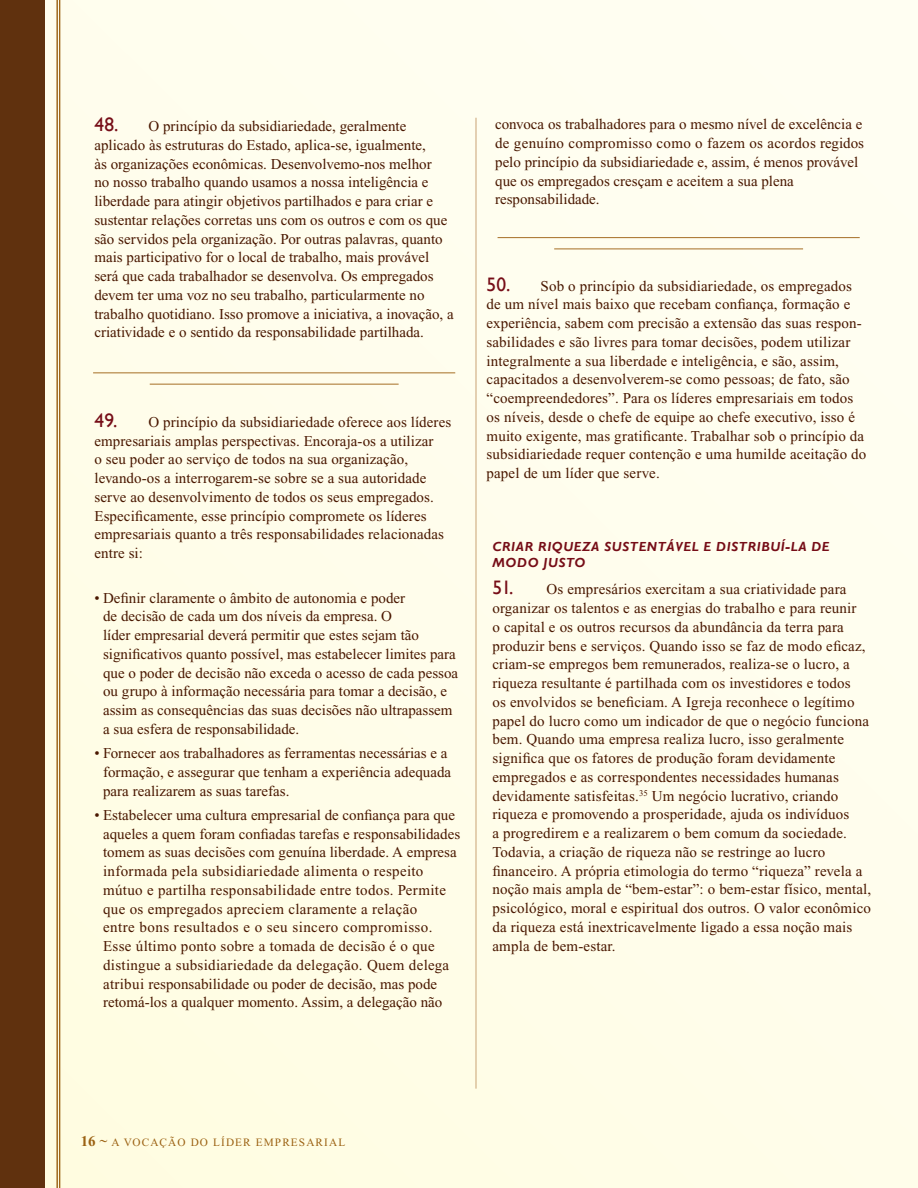
<style>
.page{position:relative;width:918px;height:1188px;background:#fff}
.page>*{position:absolute;margin:0;border:0;box-sizing:border-box;transform-origin:0 0}
.t1{font:15px/18.8px "Times New Roman";letter-spacing:.005em;color:#491700}
.t2{font:italic 700 13.2px/16.5px "Gill Sans";letter-spacing:.05em;color:#760d17}
.t3{font:11.25px "Times New Roman";letter-spacing:.1em;color:#9c6213}
.s1{font-family:"Gill Sans";font-size:19.5px;color:#760d17}
.s2{font-weight:700;font-size:15px}
.s3{font-size:15px}
</style>
<div class="page">
<div style="left:2px;top:0;width:916px;height:1188px;background:#fffdec"></div>
<hr style="left:476px;top:118px;width:1px;height:971px;background:#c9a375">
<hr style="left:57px;top:0;width:1px;height:1188px;background:#9c6213">
<hr style="left:59px;top:0;width:1px;height:1188px;background:#9c6213">
<div style="left:0;top:0;width:44px;height:1188px;background:#60310e"></div>
<hr style="left:93px;top:373px;width:362px;height:1px;background:#a56e25">
<hr style="left:150px;top:384px;width:249px;height:1px;background:#a56e25">
<hr style="left:498px;top:237px;width:362px;height:1px;background:#a56e25">
<hr style="left:554px;top:249px;width:249px;height:1px;background:#a56e25">
<p class="t1" style="left:94px;top:117px;width:361px"><span class="s1">48.</span> O princípio da subsidiariedade, geralmente aplicado às estruturas do Estado, aplica-se, igualmente,<br>às organizações econômicas. Desenvolvemo-nos melhor<br>no nosso trabalho quando usamos a nossa inteligência e liberdade para atingir objetivos partilhados e para criar e sustentar relações corretas uns com os outros e com os que são servidos pela organização. Por outras palavras, quanto mais participativo for o local de trabalho, mais provável será que cada trabalhador se desenvolva. Os empregados devem ter uma voz no seu trabalho, particularmente no trabalho quotidiano. Isso promove a iniciativa, a inovação, a criatividade e o sentido da responsabilidade partilhada.</p>
<p class="t1" style="left:94px;top:412px;width:358px"><span class="s1">49.</span> O princípio da subsidiariedade oferece aos líderes empresariais amplas perspectivas. Encoraja-os a utilizar<br>o seu poder ao serviço de todos na sua organização, levando-os a interrogarem-se sobre se a sua autoridade serve ao desenvolvimento de todos os seus empregados.<br>Especificamente, esse princípio compromete os líderes empresariais quanto a três responsabilidades relacionadas entre si:</p>
<p class="t1" style="left:103px;top:588px;width:357px;text-indent:-9px">• Definir claramente o âmbito de autonomia e poder<br>de decisão de cada um dos níveis da empresa. O<br>líder empresarial deverá permitir que estes sejam tão significativos quanto possível, mas estabelecer limites para que o poder de decisão não exceda o acesso de cada pessoa ou grupo à informação necessária para tomar a decisão, e assim as consequências das suas decisões não ultrapassem a sua esfera de responsabilidade.</p>
<p class="t1" style="left:103px;top:744px;width:350px;text-indent:-9px">• Fornecer aos trabalhadores as ferramentas necessárias e a formação, e assegurar que tenham a experiência adequada para realizarem as suas tarefas.</p>
<p class="t1" style="left:103px;top:805px;width:359px;text-indent:-9px">• Estabelecer uma cultura empresarial de confiança para que aqueles a quem foram confiadas tarefas e responsabilidades tomem as suas decisões com genuína liberdade. A empresa informada pela subsidiariedade alimenta o respeito mútuo e partilha responsabilidade entre todos. Permite que os empregados apreciem claramente a relação<br>entre bons resultados e o seu sincero compromisso.<br>Esse último ponto sobre a tomada de decisão é o que distingue a subsidiariedade da delegação. Quem delega atribui responsabilidade ou poder de decisão, mas pode retomá-los a qualquer momento. Assim, a delegação não</p>
<p class="t1" style="left:495px;top:115px;width:370px">convoca os trabalhadores para o mesmo nível de excelência e de genuíno compromisso como o fazem os acordos regidos pelo princípio da subsidiariedade e, assim, é menos provável que os empregados cresçam e aceitem a sua plena responsabilidade.</p>
<p class="t1" style="left:487px;top:276px;width:381px"><span class="s1">50.</span> Sob o princípio da subsidiariedade, os empregados de um nível mais baixo que recebam confiança, formação e experiência, sabem com precisão a extensão das suas respon&shy;sabilidades e são livres para tomar decisões, podem utilizar integralmente a sua liberdade e inteligência, e são, assim, capacitados a desenvolverem-se como pessoas; de fato, são “coempreendedores”. Para os líderes empresariais em todos os níveis, desde o chefe de equipe ao chefe executivo, isso é muito exigente, mas gratificante. Trabalhar sob o princípio da subsidiariedade requer contenção e uma humilde aceitação do papel de um líder que serve.</p>
<p class="t2" style="left:492px;top:538px;width:329px;text-indent:46px">RIQUEZA SUSTENTÁVEL E DISTRIB UÍ-LA DE<br>MODO JUSTO</p>
<p class="t1" style="left:492px;top:580px;width:380px"><span class="s1">51.</span> Os empresários exercitam a sua criatividade para organizar os talentos e as energias do trabalho e para reunir<br>o capital e os outros recursos da abundância da terra para produzir bens e serviços. Quando isso se faz de modo eficaz, criam-se empregos bem remunerados, realiza-se o lucro, a riqueza resultante é partilhada com os investidores e todos<br>os envolvidos se beneficiam. A Igreja reconhece o legítimo papel do lucro como um indicador de que o negócio funciona bem. Quando uma empresa realiza lucro, isso geralmente significa que os fatores de produção foram devidamente empregados e as correspondentes necessidades humanas devidamente satisfeitas.<sup>35</sup> Um negócio lucrativo, criando riqueza e promovendo a prosperidade, ajuda os indivíduos<br>a progredirem e a realizarem o bem comum da sociedade.<br>Todavia, a criação de riqueza não se restringe ao lucro financeiro. A própria etimologia do termo “riqueza” revela a noção mais ampla de “bem-estar”: o bem-estar físico, mental, psicológico, moral e espiritual dos outros. O valor econômico da riqueza está inextricavelmente ligado a essa noção mais ampla de bem-estar.</p>
<p class="t2" style="left:492px;top:538px;width:19px">CRIAR</p>
<p class="t3" style="left:81px;top:1136px;width:266px"><span class="s2">16</span> <span class="s3">~</span> A VOCAÇÃO DO LÍDER EMPRESARIAL</p>
</div>
